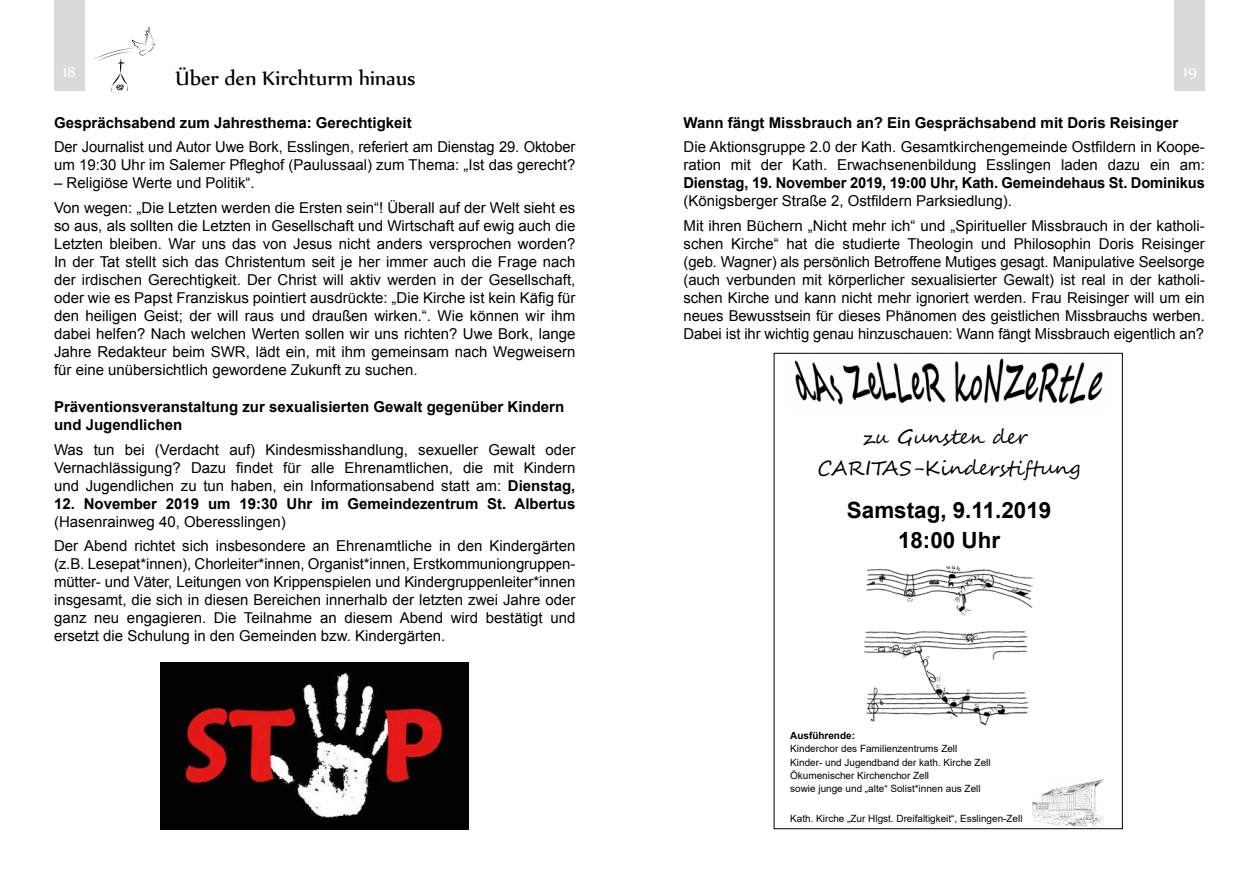
<style>
.page{position:relative;width:1259px;height:893px;background:#fff}
.page>*{position:absolute;margin:0;border:0;box-sizing:border-box;transform-origin:0 0}
.t1{font:24px "Nyala";color:#000}
.t2{font:700 22.35px/29.2px "Arial";color:#000;text-align:center}
.t3{font:19.95px/31.5px "Segoe Script";color:#000;text-align:center}
.t4{font:18px "Nyala";color:#fff}
.t5{font:15px/18px "Arial";color:#000}
.t6{font:700 15px/18px "Arial";color:#000}
.t7{font:9.9px/13.2px "Arial";color:#000}
.t8{font:700 9.9px "Arial";color:#000}
.s1{font-weight:700}
</style>
<div class="page">
<div style="left:54px;top:0;width:31px;height:90px;background:#dadada"></div>
<div style="left:1174px;top:0;width:31px;height:90px;background:#dadada"></div>
<img style="left:161px;top:662px;width:308px;height:167px">
<svg style="left:93px;top:27px;width:62px;height:63px"></svg>
<img style="left:1032px;top:779px;width:72px;height:48px">
<img style="left:794px;top:358px;width:309px;height:47px">
<img style="left:864px;top:565px;width:170px;height:161px">
<h1 class="t1" style="left:176px;top:63px;width:241px">Über den Kirchturm hinaus</h1>
<p class="t4" style="left:63px;top:61px;width:15px">18</p>
<p class="t4" style="left:1183px;top:61px;width:15px">19</p>
<p class="t6" style="left:683px;top:114px;width:496px">Wann fängt Missbrauch an? Ein Gesprächsabend mit Doris Reisinger</p>
<p class="t5" style="left:683px;top:138px;width:523px">Die Aktionsgruppe 2.0 der Kath. Gesamtkirchengemeinde Ostfildern in Koope&shy;ration mit der Kath. Erwachsenenbildung Esslingen laden dazu ein am:</p>
<p class="t6" style="left:683px;top:174px;width:523px">Dienstag, 19. November 2019, 19:00 Uhr, Kath. Gemeindehaus St. Dominikus</p>
<p class="t5" style="left:683px;top:189px;width:523px;line-height:24.3px">(Königsberger Straße 2, Ostfildern Parksiedlung).<br>Mit ihren Büchern „Nicht mehr ich“ und „Spiritueller Missbrauch in der katholi-</p>
<p class="t5" style="left:683px;top:234px;width:523px;text-align:justify">schen Kirche“ hat die studierte Theologin und Philosophin Doris Reisinger (geb. Wagner) als persönlich Betroffene Mutiges gesagt. Manipulative Seelsorge (auch verbunden mit körperlicher sexualisierter Gewalt) ist real in der katholi&shy;schen Kirche und kann nicht mehr ignoriert werden. Frau Reisinger will um ein neues Bewusstsein für dieses Phänomen des geistlichen Missbrauchs werben.<br>Dabei ist ihr wichtig genau hinzuschauen: Wann fängt Missbrauch eigentlich an?</p>
<p class="t6" style="left:54px;top:114px;width:359px">Gesprächsabend zum Jahresthema: Gerechtigkeit</p>
<p class="t5" style="left:54px;top:138px;width:523px">Der Journalist und Autor Uwe Bork, Esslingen, referiert am Dienstag 29. Oktober um 19:30 Uhr im Salemer Pfleghof (Paulussaal) zum Thema: „Ist das gerecht?</p>
<p class="t5" style="left:54px;top:171px;width:523px;line-height:24.3px">– Religiöse Werte und Politik“.<br>Von wegen: „Die Letzten werden die Ersten sein“! Überall auf der Welt sieht es</p>
<p class="t5" style="left:54px;top:216px;width:523px;text-align:justify">so aus, als sollten die Letzten in Gesellschaft und Wirtschaft auf ewig auch die Letzten bleiben. War uns das von Jesus nicht anders versprochen worden?<br>In der Tat stellt sich das Christentum seit je her immer auch die Frage nach der irdischen Gerechtigkeit. Der Christ will aktiv werden in der Gesellschaft, oder wie es Papst Franziskus pointiert ausdrückte: „Die Kirche ist kein Käfig für den heiligen Geist; der will raus und draußen wirken.“. Wie können wir ihm dabei helfen? Nach welchen Werten sollen wir uns richten? Uwe Bork, lange Jahre Redakteur beim SWR, lädt ein, mit ihm gemeinsam nach Wegweisern für eine unübersichtlich gewordene Zukunft zu suchen.</p>
<p class="t6" style="left:54px;top:399px;width:512px">Präventionsveranstaltung zur sexualisierten Gewalt gegenüber Kindern und Jugendlichen</p>
<p class="t5" style="left:54px;top:441px;width:523px;text-align:justify">Was tun bei (Verdacht auf) Kindesmisshandlung, sexueller Gewalt oder Vernachlässigung? Dazu findet für alle Ehrenamtlichen, die mit Kindern und Jugendlichen zu tun haben, ein Informationsabend statt am: <span class="s1">Dienstag,</span></p>
<p class="t6" style="left:54px;top:495px;width:523px">12. November 2019 um 19:30 Uhr im Gemeindezentrum St. Albertus</p>
<p class="t5" style="left:54px;top:509px;width:523px;line-height:24.3px">(Hasenrainweg 40, Oberesslingen)<br>Der Abend richtet sich insbesondere an Ehrenamtliche in den Kindergärten</p>
<p class="t5" style="left:54px;top:555px;width:523px;text-align:justify">(z.B. Lesepat*innen), Chorleiter*innen, Organist*innen, Erstkommuniongruppen&shy;mütter- und Väter, Leitungen von Krippenspielen und Kindergruppenleiter*innen insgesamt, die sich in diesen Bereichen innerhalb der letzten zwei Jahre oder ganz neu engagieren. Die Teilnahme an diesem Abend wird bestätigt und ersetzt die Schulung in den Gemeinden bzw. Kindergärten.</p>
<h3 class="t3" style="left:817px;top:423px;width:264px">zu Gunsten der<br>CARITAS-Kinderstiftung</h3>
<h2 class="t2" style="left:847px;top:498px;width:206px">Samstag, 9.11.2019<br>18:00 Uhr</h2>
<p class="t8" style="left:790px;top:732px;width:66px">Ausführende:</p>
<p class="t7" style="left:790px;top:742px;width:202px">Kinderchor des Familienzentrums Zell Kinder- und Jugendband der kath. Kirche Zell Ökumenischer Kirchenchor Zell<br>sowie junge und „alte“ Solist*innen aus Zell</p>
<p class="t7" style="left:790px;top:812px;width:234px">Kath. Kirche „Zur Hlgst. Dreifaltigkeit“, Esslingen-Zell</p>
</div>
